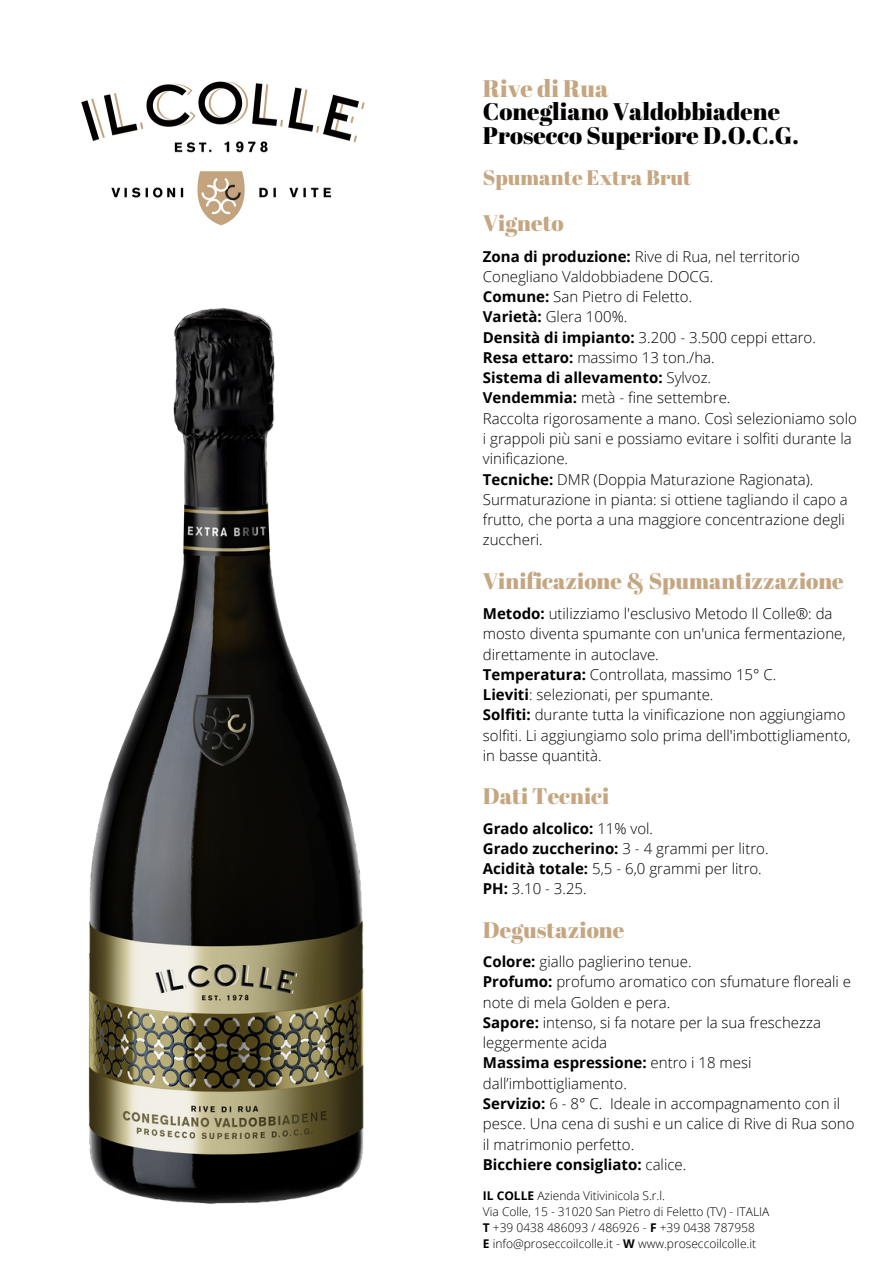
<style>
.page{position:relative;width:894px;height:1264px;background:#fff}
.page>*{position:absolute;margin:0;border:0;box-sizing:border-box;transform-origin:0 0}
.t1{font:24px/23.7px "Abril Fatface";color:#000}
.t2{font:24px "Abril Fatface";color:#c5a681}
.t3{font:22.5px "Abril Fatface";color:#c5a681}
.t4{font:21px "Abril Fatface";color:#c5a681}
.t5{font:300 15px/20.2px "Open Sans";color:#000}
.t6{font:300 12px/16px "Open Sans";color:#000}
.s1{font-weight:700}
</style>
<div class="page">
<img style="left:81px;top:81px;width:284px;height:145px">
<img style="left:88px;top:308px;width:276px;height:896px">
<h1 class="t2" style="left:482px;top:71px;width:127px">Rive di Rua</h1>
<h1 class="t1" style="left:482px;top:99px;width:317px">Conegliano Valdobbiadene<br>Prosecco Superiore D.O.C.G.</h1>
<h3 class="t4" style="left:482px;top:162px;width:210px">Spumante Extra Brut</h3>
<h2 class="t3" style="left:482px;top:207px;width:82px">Vigneto</h2>
<p class="t5" style="left:482px;top:245px;width:375px"><span class="s1">Zona di produzione:</span> Rive di Rua, nel territorio Conegliano Valdobbiadene DOCG.<br><span class="s1">Comune:</span> San Pietro di Feletto.<br><span class="s1">Varietà:</span> Glera 100%.<br><span class="s1">Densità di impianto:</span> 3.200 - 3.500 ceppi ettaro.<br><span class="s1">Resa ettaro:</span> massimo 13 ton./ha.<br><span class="s1">Sistema di allevamento:</span> Sylvoz.<br><span class="s1">Vendemmia:</span> metà - fine settembre.<br>Raccolta rigorosamente a mano. Così selezioniamo solo i grappoli più sani e possiamo evitare i solfiti durante la vinificazione.<br><span class="s1">Tecniche:</span> DMR (Doppia Maturazione Ragionata).<br>Surmaturazione in pianta: si ottiene tagliando il capo a frutto, che porta a una maggiore concentrazione degli zuccheri.</p>
<h2 class="t3" style="left:482px;top:565px;width:362px">Vinificazione &amp; Spumantizzazione</h2>
<p class="t5" style="left:482px;top:603px;width:369px"><span class="s1">Metodo:</span> utilizziamo l'esclusivo Metodo Il Colle®: da mosto diventa spumante con un'unica fermentazione, direttamente in autoclave.<br><span class="s1">Temperatura:</span> Controllata, massimo 15° C.<br><span class="s1">Lieviti</span>: selezionati, per spumante.<br><span class="s1">Solfiti:</span> durante tutta la vinificazione non aggiungiamo solfiti. Li aggiungiamo solo prima dell'imbottigliamento, in basse quantità.</p>
<h2 class="t3" style="left:482px;top:780px;width:128px">Dati Tecnici</h2>
<p class="t5" style="left:482px;top:817px;width:287px"><span class="s1">Grado alcolico:</span> 11% vol.<br><span class="s1">Grado zuccherino:</span> 3 - 4 grammi per litro.<br><span class="s1">Acidità totale:</span> 5,5 - 6,0 grammi per litro.<br><span class="s1">PH:</span> 3.10 - 3.25.</p>
<h2 class="t3" style="left:482px;top:914px;width:143px">Degustazione</h2>
<p class="t5" style="left:482px;top:951px;width:373px"><span class="s1">Colore:</span> giallo paglierino tenue.<br><span class="s1">Profumo:</span> profumo aromatico con sfumature floreali e note di mela Golden e pera.<br><span class="s1">Sapore:</span> intenso, si fa notare per la sua freschezza leggermente acida<br><span class="s1">Massima espressione:</span> entro i 18 mesi dall’imbottigliamento.<br><span class="s1">Servizio:</span> 6 - 8° C. Ideale in accompagnamento con il pesce. Una cena di sushi e un calice di Rive di Rua sono il matrimonio perfetto.<br><span class="s1">Bicchiere consigliato:</span> calice.</p>
<p class="t6" style="left:482px;top:1187px;width:288px"><span class="s1">IL COLLE</span> Azienda Vitivinicola S.r.l.<br>Via Colle, 15 - 31020 San Pietro di Feletto (TV) - ITALIA <span class="s1">T</span> +39 0438 486093 / 486926 - <span class="s1">F</span> +39 0438 787958<br><span class="s1">E</span> info@proseccoilcolle.it - <span class="s1">W</span> www.proseccoilcolle.it</p>
</div>
